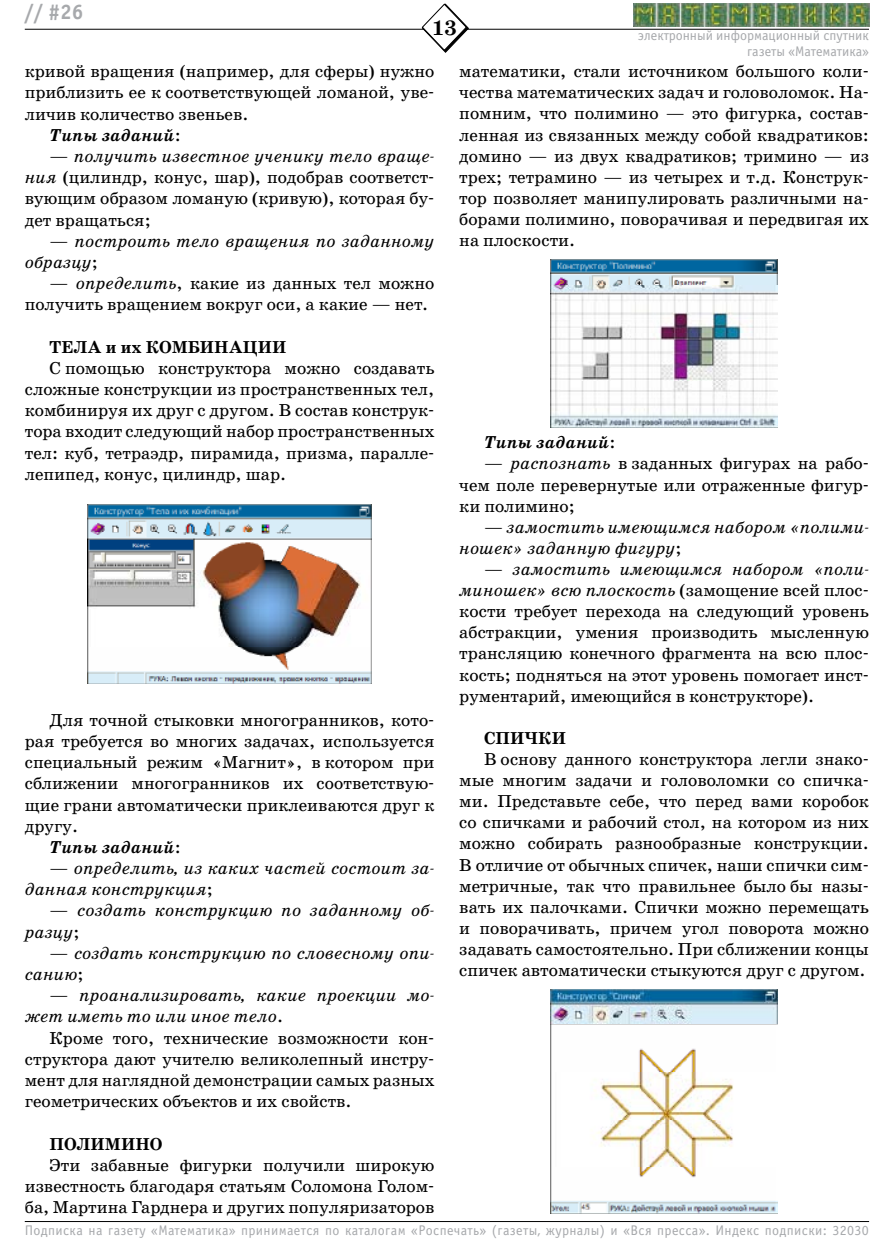
<style>
.page{position:relative;width:874px;height:1241px;background:#fff}
.page>*{position:absolute;margin:0;border:0;box-sizing:border-box;transform-origin:0 0}
.t1{font:700 21px "Officina Sans C";color:#a7a9ac}
.t2{font:700 21px "School";color:#000}
.t3{font:17.5px/21.2px "School";color:#000;text-align:justify}
.t4{font:italic 17.5px/21.2px "School";color:#000}
.t5{font:italic 700 17.5px "School";color:#000}
.t6{font:700 17.5px "School";color:#000}
.t7{font:14px "Officina Sans C";letter-spacing:.025em;color:#a7a9ac}
.t8{font:14px/16.8px "Officina Sans C";color:#a7a9ac;text-align:right}
.s1{font-weight:400;font-style:normal}
.s2{font-style:italic}
.s3{font-style:normal}
</style>
<div class="page">
<hr style="left:25px;top:29px;width:843px;height:1px;background:#000">
<img style="left:633px;top:4px;width:235px;height:23px">
<svg style="left:421px;top:4px;width:47px;height:49px"></svg>
<hr style="left:25px;top:1220px;width:843px;height:1px;background:#000">
<img style="left:88px;top:504px;width:283px;height:179px">
<img style="left:550px;top:259px;width:227px;height:168px">
<img style="left:550px;top:989px;width:227px;height:223px">
<p class="t1" style="left:25px;top:0;width:60px">// #26</p>
<p class="t2" style="left:432px;top:15px;width:24px">13</p>
<p class="t8" style="left:637px;top:27px;width:232px">электронный информационный спутник газеты «Математика»</p>
<p class="t3" style="left:25px;top:61px;width:411px">кривой вращения (например, для сферы) нужно</p>
<p class="t3" style="left:25px;top:82px;width:411px">приблизить ее к соответствующей ломаной, уве-</p>
<p class="t3" style="left:25px;top:103px;width:225px">личив количество звеньев.</p>
<p class="t5" style="left:50px;top:125px;width:133px">Типы заданий<span class="s1">:</span></p>
<p class="t3" style="left:25px;top:146px;width:411px;text-indent:25px">— <span class="s2">получить известное ученику тело враще&shy;ния</span> (цилиндр, конус, шар), подобрав соответст&shy;вующим образом ломаную (кривую), которая бу&shy;дет вращаться;</p>
<p class="t4" style="left:25px;top:231px;width:411px;text-indent:25px"><span class="s3">—</span> построить тело вращения по заданному образцу<span class="s3">;</span></p>
<p class="t3" style="left:25px;top:273px;width:411px;text-indent:25px">— <span class="s2">определить</span>, какие из данных тел можно получить вращением вокруг оси, а какие — нет.</p>
<p class="t6" style="left:50px;top:336px;width:238px">ТЕЛА и их КОМБИНАЦИИ</p>
<p class="t3" style="left:25px;top:357px;width:411px;text-indent:25px">С помощью конструктора можно создавать сложные конструкции из пространственных тел, комбинируя их друг с другом. В состав конструк&shy;тора входит следующий набор пространственных тел: куб, тетраэдр, пирамида, призма, паралле&shy;лепипед, конус, цилиндр, шар.</p>
<p class="t3" style="left:50px;top:709px;width:386px">Для точной стыковки многогранников, кото-</p>
<p class="t3" style="left:25px;top:730px;width:411px">рая требуется во многих задачах, используется</p>
<p class="t3" style="left:25px;top:751px;width:411px">специальный режим «Магнит», в котором при</p>
<p class="t3" style="left:25px;top:772px;width:411px">сближении многогранников их соответствую-</p>
<p class="t3" style="left:25px;top:794px;width:411px">щие грани автоматически приклеиваются друг к</p>
<p class="t3" style="left:25px;top:815px;width:55px">другу.</p>
<p class="t5" style="left:50px;top:837px;width:133px">Типы заданий<span class="s1">:</span></p>
<p class="t4" style="left:25px;top:858px;width:411px;text-indent:25px"><span class="s3">—</span> определить, из каких частей состоит за&shy;данная конструкция<span class="s3">;</span></p>
<p class="t4" style="left:25px;top:900px;width:411px;text-indent:25px"><span class="s3">—</span> создать конструкцию по заданному об&shy;разцу<span class="s3">;</span></p>
<p class="t4" style="left:25px;top:942px;width:411px;text-indent:25px"><span class="s3">—</span> создать конструкцию по словесному опи&shy;санию<span class="s3">;</span></p>
<p class="t4" style="left:25px;top:985px;width:411px;text-indent:25px"><span class="s3">—</span> проанализировать, какие проекции мо&shy;жет иметь то или иное тело<span class="s3">.</span></p>
<p class="t3" style="left:25px;top:1027px;width:411px;text-indent:25px">Кроме того, технические возможности кон&shy;структора дают учителю великолепный инстру&shy;мент для наглядной демонстрации самых разных геометрических объектов и их свойств.</p>
<p class="t6" style="left:50px;top:1132px;width:114px">ПОЛИМИНО</p>
<p class="t3" style="left:25px;top:1154px;width:411px;text-indent:25px">Эти забавные фигурки получили широкую известность благодаря статьям Соломона Голом&shy;ба, Мартина Гарднера и других популяризаторов</p>
<p class="t3" style="left:459px;top:61px;width:411px">математики, стали источником большого коли&shy;чества математических задач и головоломок. На&shy;помним, что полимино — это фигурка, состав&shy;ленная из связанных между собой квадратиков: домино — из двух квадратиков; тримино — из трех; тетрамино — из четырех и т.д. Конструк&shy;тор позволяет манипулировать различными на&shy;борами полимино, поворачивая и передвигая их на плоскости.</p>
<p class="t5" style="left:484px;top:432px;width:133px">Типы заданий<span class="s1">:</span></p>
<p class="t3" style="left:459px;top:453px;width:411px;text-indent:25px">— <span class="s2">распознать</span> в заданных фигурах на рабо&shy;чем поле перевернутые или отраженные фигур&shy;ки полимино;</p>
<p class="t4" style="left:459px;top:517px;width:411px;text-indent:25px"><span class="s3">—</span> замостить имеющимся набором «полими&shy;ношек» заданную фигуру<span class="s3">;</span></p>
<p class="t3" style="left:459px;top:558px;width:411px;text-indent:25px">— <span class="s2">замостить имеющимся набором «поли&shy;миношек» всю плоскость</span> (замощение всей плос&shy;кости требует перехода на следующий уровень абстракции, умения производить мысленную трансляцию конечного фрагмента на всю плос&shy;кость; подняться на этот уровень помогает инст&shy;рументарий, имеющийся в конструкторе).</p>
<p class="t6" style="left:484px;top:727px;width:83px">СПИЧКИ</p>
<p class="t3" style="left:459px;top:748px;width:411px;text-indent:25px">В основу данного конструктора легли знако&shy;мые многим задачи и головоломки со спичка&shy;ми. Представьте себе, что перед вами коробок со спичками и рабочий стол, на котором из них можно собирать разнообразные конструкции.<br>В отличие от обычных спичек, наши спички сим&shy;метричные, так что правильнее было бы назы&shy;вать их палочками. Спички можно перемещать и поворачивать, причем угол поворота можно задавать самостоятельно. При сближении концы спичек автоматически стыкуются друг с другом.</p>
<p class="t7" style="left:25px;top:1222px;width:845px">Подписка на газету «Математика» принимается по каталогам «Роспечать» (газеты, журналы) и «Вся пресса». Индекс подписки: 32030</p>
</div>
